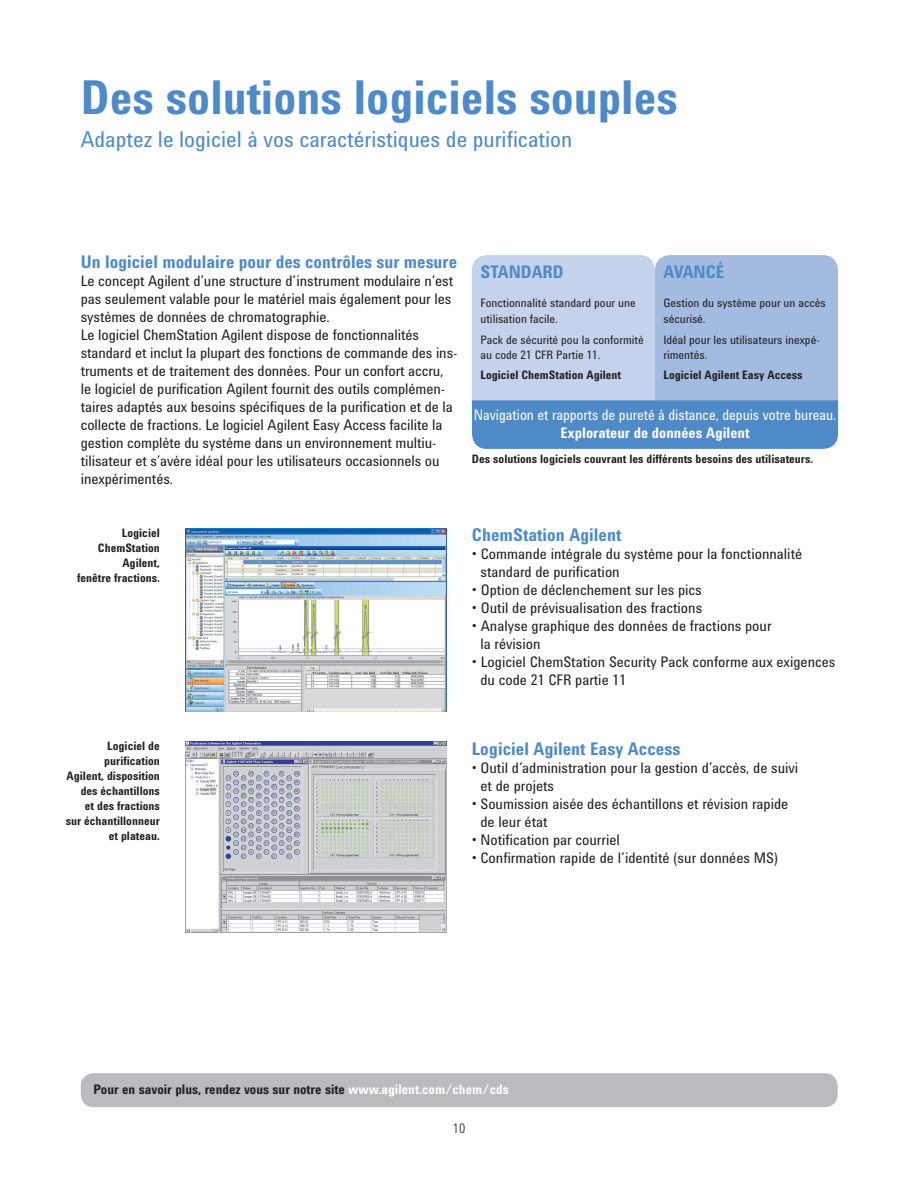
<style>
.page{position:relative;width:918px;height:1188px;background:#fff}
.page>*{position:absolute;margin:0;border:0;box-sizing:border-box;transform-origin:0 0}
.t1{font:700 48px "Agilent Condensed CFF";color:#4f8ac8}
.t2{font:22.5px "Agilent Condensed CFF";color:#4f8ac8}
.t3{font:700 18px "Agilent Condensed CFF";color:#4f8ac8}
.t4{font:15px/18px "Agilent Condensed CFF";letter-spacing:-.005em;color:#231f20}
.t5{font:15px "Agilent Condensed CFF";color:#fff;scale:.95 1}
.t6{font:700 15px "Agilent Condensed CFF";color:#fff}
.t7{font:700 13.5px "Agilent Condensed CFF";color:#231f20}
.t8{font:300 13.5px "Agilent Condensed CFF";color:#231f20}
.t9{font:700 12px/15px "Agilent Condensed CFF";color:#231f20;text-align:right}
.t10{font:12px/15.3px "Agilent Condensed CFF";color:#231f20}
.s1{color:#fff}
</style>
<div class="page">
<div style="left:472px;top:255px;width:183px;height:182px;background:#c4d3eb;border-radius:15px"></div>
<div style="left:655px;top:255px;width:183px;height:182px;background:#a3bbe0;border-radius:15px"></div>
<div style="left:472px;top:400px;width:366px;height:49px;background:#4f8ac8"></div>
<div style="left:81px;top:1073px;width:757px;height:34px;background:#babbbe;border-radius:13px"></div>
<img style="left:185px;top:528px;width:261px;height:184px">
<img style="left:185px;top:742px;width:261px;height:190px">
<h1 class="t1" style="left:81px;top:80px;width:598px">Des solutions logiciels souples</h1>
<h2 class="t2" style="left:81px;top:131px;width:493px">Adaptez le logiciel à vos caractéristiques de purification</h2>
<p class="t3" style="left:81px;top:255px;width:378px">Un logiciel modulaire pour des contrôles sur mesure</p>
<p class="t4" style="left:81px;top:273px;width:378px">Le concept Agilent d’une structure d’instrument modulaire n’est pas seulement valable pour le matériel mais également pour les systèmes de données de chromatographie.<br>Le logiciel ChemStation Agilent dispose de fonctionnalités standard et inclut la plupart des fonctions de commande des ins&shy;truments et de traitement des données. Pour un confort accru, le logiciel de purification Agilent fournit des outils complémen&shy;taires adaptés aux besoins spécifiques de la purification et de la collecte de fractions. Le logiciel Agilent Easy Access facilite la gestion complète du système dans un environnement multiu&shy;tilisateur et s’avère idéal pour les utilisateurs occasionnels ou inexpérimentés.</p>
<p class="t3" style="left:664px;top:265px;width:62px">AVANCÉ</p>
<p class="t10" style="left:664px;top:296px;width:164px">Gestion du système pour un accès sécurisé.</p>
<p class="t10" style="left:664px;top:333px;width:158px">Idéal pour les utilisateurs inexpé&shy;rimentés.</p>
<p class="t9" style="left:664px;top:368px;width:140px">Logiciel Agilent Easy Access</p>
<p class="t5" style="left:474px;top:409px;width:383px">Navigation et rapports de pureté à distance, depuis votre bureau.</p>
<p class="t6" style="left:561px;top:427px;width:190px">Explorateur de données Agilent</p>
<p class="t9" style="left:472px;top:452px;width:343px">Des solutions logiciels couvrant les différents besoins des utilisateurs.</p>
<p class="t3" style="left:480px;top:265px;width:85px">STANDARD</p>
<p class="t10" style="left:480px;top:296px;width:157px">Fonctionnalité standard pour une utilisation facile.</p>
<p class="t10" style="left:480px;top:333px;width:165px">Pack de sécurité pou la conformité au code 21 CFR Partie 11.</p>
<p class="t9" style="left:480px;top:368px;width:142px">Logiciel ChemStation Agilent</p>
<p class="t9" style="left:77px;top:526px;width:84px">Logiciel<br>ChemStation<br>Agilent,<br>fenêtre fractions.</p>
<p class="t3" style="left:472px;top:528px;width:151px">ChemStation Agilent</p>
<p class="t4" style="left:480px;top:546px;width:323px;text-indent:-9px">• Commande intégrale du système pour la fonctionnalité standard de purification</p>
<p class="t4" style="left:472px;top:582px;width:231px">• Option de déclenchement sur les pics</p>
<p class="t4" style="left:472px;top:600px;width:232px">• Outil de prévisualisation des fractions</p>
<p class="t4" style="left:480px;top:618px;width:293px;text-indent:-9px">• Analyse graphique des données de fractions pour la révision</p>
<p class="t4" style="left:480px;top:654px;width:356px;text-indent:-9px">• Logiciel ChemStation Security Pack conforme aux exigences du code 21 CFR partie 11</p>
<p class="t9" style="left:66px;top:740px;width:96px">Logiciel de purification<br>Agilent, disposition des échantillons<br>et des fractions<br>sur échantillonneur et plateau.</p>
<p class="t3" style="left:472px;top:742px;width:210px">Logiciel Agilent Easy Access</p>
<p class="t4" style="left:480px;top:760px;width:319px;text-indent:-9px">• Outil d’administration pour la gestion d’accès, de suivi et de projets</p>
<p class="t4" style="left:480px;top:796px;width:309px;text-indent:-9px">• Soumission aisée des échantillons et révision rapide de leur état</p>
<p class="t4" style="left:472px;top:832px;width:149px">• Notification par courriel</p>
<p class="t4" style="left:472px;top:850px;width:308px">• Confirmation rapide de l’identité (sur données MS)</p>
<p class="t7" style="left:94px;top:1084px;width:417px">Pour en savoir plus, rendez vous sur notre site <span class="s1">www.agilent.com/chem/cds</span></p>
<p class="t8" style="left:453px;top:1123px;width:14px">10</p>
</div>
